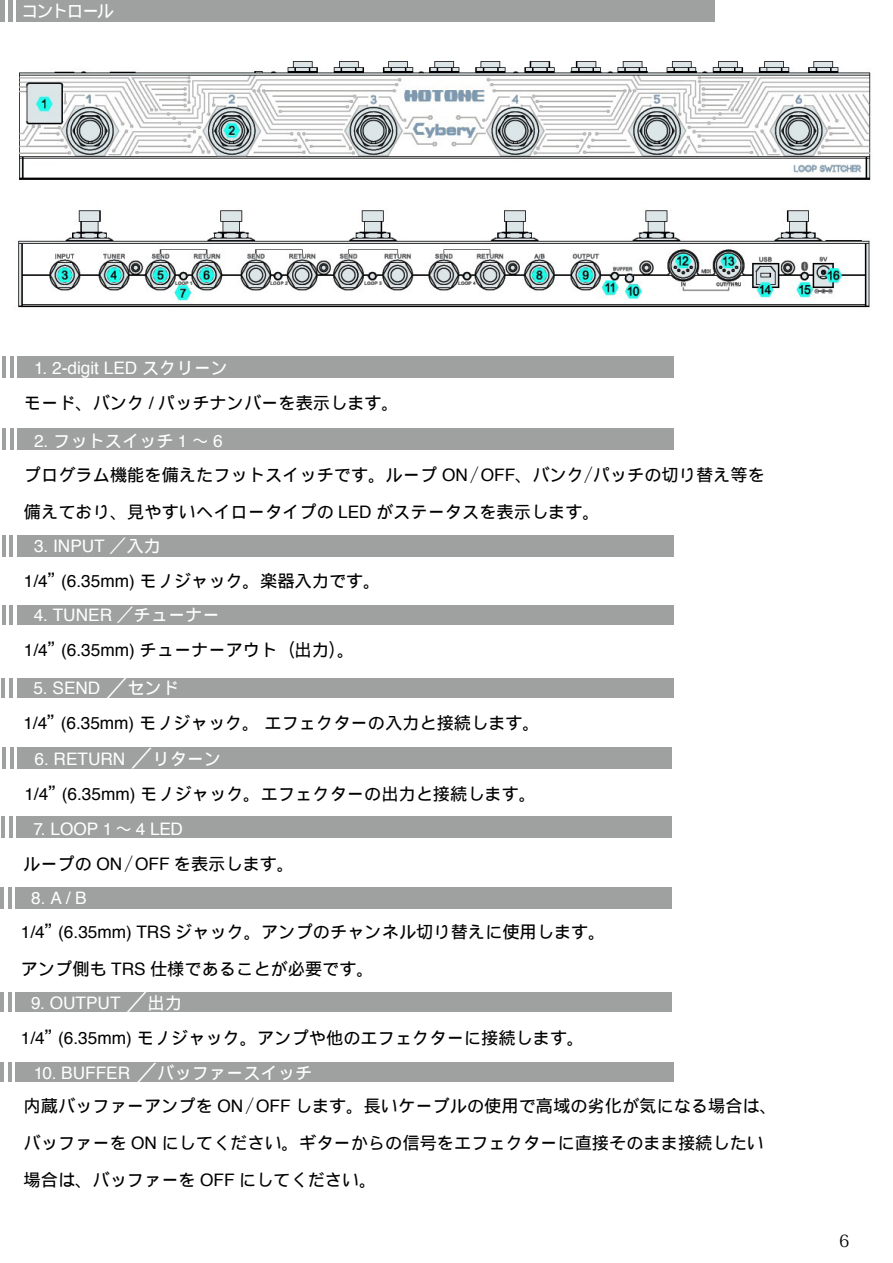
<style>
.page{position:relative;width:893px;height:1263px;background:#fff}
.page>*{position:absolute;margin:0;border:0;box-sizing:border-box;transform-origin:0 0}
.t1{font:17.25px/37px "DF Gothic P W5 90 pv RKSJ H";color:#000}
.t2{font:17.25px "Helvetica";color:#fff}
.t3{font:17.25px "DF Gothic P W5 90 pv RKSJ H";letter-spacing:-.105em;color:#fff}
.t4{font:16.95px "Koz Min Pr 6 N";color:#000}
.s1{font-family:"DF Gothic P W5 90 pv RKSJ H"}
.s2{font-family:"Helvetica"}
.s3{font-family:"Helvetica";color:#fff}
.s4{color:#fff}
.s5{font-family:"DF Gothic P W5 90 pv RKSJ H";font-size:21.75px}
</style>
<div class="page">
<div style="left:17px;top:747px;width:655px;height:22px;background:#9fa0a0"></div>
<hr style="left:10px;top:747px;width:3px;height:22px;background:#9fa0a0">
<hr style="left:2px;top:747px;width:4px;height:22px;background:#9fa0a0">
<div style="left:17px;top:817px;width:655px;height:21px;background:#9fa0a0"></div>
<hr style="left:9px;top:817px;width:4px;height:21px;background:#9fa0a0">
<hr style="left:1px;top:817px;width:4px;height:21px;background:#9fa0a0">
<div style="left:15px;top:887px;width:657px;height:21px;background:#9fa0a0"></div>
<hr style="left:8px;top:887px;width:3px;height:21px;background:#9fa0a0">
<hr style="left:0;top:887px;width:4px;height:21px;background:#9fa0a0">
<div style="left:15px;top:992px;width:657px;height:20px;background:#9fa0a0"></div>
<hr style="left:8px;top:992px;width:3px;height:20px;background:#9fa0a0">
<hr style="left:0;top:992px;width:4px;height:20px;background:#9fa0a0">
<div style="left:16px;top:1062px;width:658px;height:20px;background:#9fa0a0"></div>
<hr style="left:8px;top:1062px;width:4px;height:20px;background:#9fa0a0">
<hr style="left:0;top:1062px;width:4px;height:20px;background:#9fa0a0">
<img style="left:18px;top:61px;width:853px;height:247px">
<div style="left:18px;top:356px;width:656px;height:22px;background:#9fa0a0"></div>
<hr style="left:10px;top:356px;width:4px;height:22px;background:#9fa0a0">
<hr style="left:2px;top:356px;width:4px;height:22px;background:#9fa0a0">
<div style="left:18px;top:428px;width:656px;height:22px;background:#9fa0a0"></div>
<hr style="left:10px;top:428px;width:4px;height:22px;background:#9fa0a0">
<hr style="left:2px;top:428px;width:4px;height:22px;background:#9fa0a0">
<div style="left:17px;top:535px;width:657px;height:22px;background:#9fa0a0"></div>
<hr style="left:9px;top:535px;width:4px;height:22px;background:#9fa0a0">
<hr style="left:2px;top:535px;width:4px;height:22px;background:#9fa0a0">
<div style="left:17px;top:605px;width:657px;height:20px;background:#9fa0a0"></div>
<hr style="left:9px;top:605px;width:4px;height:20px;background:#9fa0a0">
<hr style="left:2px;top:605px;width:4px;height:20px;background:#9fa0a0">
<div style="left:17px;top:678px;width:657px;height:20px;background:#9fa0a0"></div>
<hr style="left:9px;top:678px;width:4px;height:20px;background:#9fa0a0">
<hr style="left:2px;top:678px;width:3px;height:20px;background:#9fa0a0">
<div style="left:16px;top:0;width:699px;height:22px;background:#9fa0a0"></div>
<hr style="left:8px;top:0;width:4px;height:22px;background:#9fa0a0">
<hr style="left:0;top:0;width:4px;height:22px;background:#9fa0a0">
<p class="t3" style="left:21px;top:2px;width:95px">コントロール</p>
<p class="t2" style="left:34px;top:354px;width:196px">1. 2-digit LED <span class="s1">スクリーン</span></p>
<p class="t1" style="left:24px;top:385px;width:377px">モード、バンク <span class="s2">/</span> パッチナンバーを表示します。</p>
<p class="t1" style="left:24px;top:423px;width:742px;line-height:34.3px;text-indent:10px"><span class="s3">2.</span> <span class="s4">フットスイッチ</span> <span class="s3">1</span> <span class="s4">〜</span> <span class="s3">6<br></span>プログラム機能を備えたフットスイッチです。ループ <span class="s2">ON</span>／ <span class="s2">OFF</span>、バンク／パッチの切り替え等を</p>
<p class="t1" style="left:24px;top:493px;width:577px">備えており、見やすいヘイロータイプの <span class="s2">LED</span> がステータスを表示します。</p>
<p class="t2" style="left:34px;top:533px;width:128px">3. INPUT <span class="s1">／入力</span></p>
<p class="t1" style="left:24px;top:562px;width:358px"><span class="s2">1/4</span>”<span class="s2">(6.35mm)</span> モノジャック。楽器入力です。</p>
<p class="t2" style="left:34px;top:602px;width:187px">4. TUNER <span class="s1">／チューナー</span></p>
<p class="t1" style="left:24px;top:631px;width:333px"><span class="s2">1/4</span>”<span class="s2">(6.35mm)</span> チューナーアウト（出力）。</p>
<p class="t2" style="left:34px;top:675px;width:147px">5. SEND <span class="s5">／</span><span class="s1">センド</span></p>
<p class="t1" style="left:23px;top:704px;width:518px"><span class="s2">1/4</span>”<span class="s2">(6.35mm)</span> モノジャック。エフェクターの入力と接続します。</p>
<p class="t2" style="left:35px;top:745px;width:188px">6. RETURN <span class="s5">／</span><span class="s1">リターン</span></p>
<p class="t1" style="left:24px;top:776px;width:513px"><span class="s2">1/4</span>”<span class="s2">(6.35mm)</span> モノジャック。エフェクターの出力と接続します。</p>
<p class="t2" style="left:33px;top:816px;width:151px">7. LOOP 1<span class="s1">〜</span> 4 LED</p>
<p class="t1" style="left:23px;top:845px;width:273px">ループの <span class="s2">ON</span> ／ <span class="s2">OFF</span> を表示します。</p>
<p class="t2" style="left:31px;top:884px;width:57px">8. A / B</p>
<p class="t1" style="left:21px;top:913px;width:586px"><span class="s2">1/4</span>”<span class="s2">(6.35mm) TRS</span> ジャック。アンプのチャンネル切り替えに使用します。アンプ側も <span class="s2">TRS</span> 仕様であることが必要です。</p>
<p class="t2" style="left:31px;top:989px;width:153px">9. OUTPUT <span class="s5">／</span><span class="s1">出力</span></p>
<p class="t1" style="left:21px;top:1019px;width:565px"><span class="s2">1/4</span>”<span class="s2">(6.35mm)</span> モノジャック。アンプや他のエフェクターに接続します。</p>
<p class="t2" style="left:34px;top:1060px;width:280px">10. BUFFER <span class="s5">／</span><span class="s1">バッファースイッチ</span></p>
<p class="t1" style="left:24px;top:1088px;width:755px">内蔵バッファーアンプを <span class="s2">ON</span> ／ <span class="s2">OFF</span> します。長いケーブルの使用で高域の劣化が気になる場合は、バッファーを <span class="s2">ON</span> にしてください。ギターからの信号をエフェクターに直接そのまま接続したい場合は、バッファーを <span class="s2">OFF</span> にしてください。</p>
<p class="t4" style="left:839px;top:1232px;width:12px">6</p>
</div>
